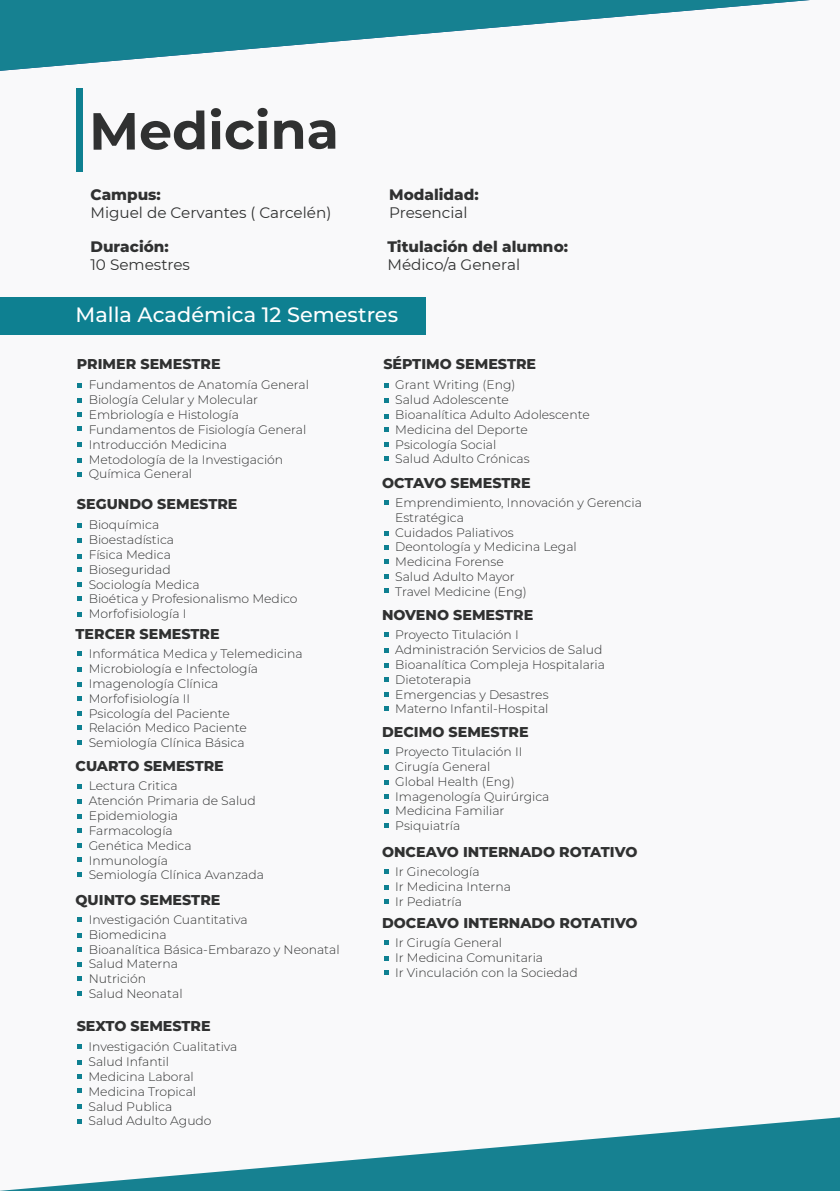
<style>
.page{position:relative;width:840px;height:1191px;background:#fff}
.page>*{position:absolute;margin:0;border:0;box-sizing:border-box;transform-origin:0 0}
.t1{font:700 52.2px "Montserrat";letter-spacing:-.005em;color:#303131}
.t2{font:500 20.8px "Montserrat";color:#fff}
.t3{font:15.2px "Montserrat";color:#303131}
.t4{font:800 15.2px "Montserrat";color:#303131}
.t5{font:800 14.2px "Montserrat";color:#303131}
.t6{font:300 12.4px/14.8px "Montserrat";color:#303131}
</style>
<div class="page">
<div style="left:0;top:0;width:839px;height:1191px;background:#f9f9fa"></div>
<svg style="left:0;top:0;width:809px;height:71px"></svg>
<div style="left:0;top:297px;width:425px;height:37px;background:#0e8091"></div>
<div style="left:76px;top:88px;width:7px;height:84px;background:#0e8091"></div>
<svg style="left:77px;top:383px;width:5px;height:4px"></svg>
<svg style="left:77px;top:1044px;width:4px;height:5px"></svg>
<svg style="left:77px;top:398px;width:5px;height:5px"></svg>
<svg style="left:77px;top:1060px;width:4px;height:5px"></svg>
<svg style="left:77px;top:412px;width:5px;height:5px"></svg>
<svg style="left:77px;top:1074px;width:4px;height:5px"></svg>
<svg style="left:77px;top:426px;width:5px;height:5px"></svg>
<svg style="left:77px;top:1088px;width:4px;height:5px"></svg>
<svg style="left:77px;top:442px;width:5px;height:4px"></svg>
<svg style="left:77px;top:1104px;width:4px;height:4px"></svg>
<svg style="left:77px;top:458px;width:5px;height:4px"></svg>
<svg style="left:77px;top:472px;width:5px;height:5px"></svg>
<svg style="left:77px;top:523px;width:5px;height:4px"></svg>
<svg style="left:384px;top:383px;width:4px;height:5px"></svg>
<svg style="left:77px;top:538px;width:5px;height:4px"></svg>
<svg style="left:384px;top:398px;width:4px;height:4px"></svg>
<svg style="left:77px;top:554px;width:5px;height:4px"></svg>
<svg style="left:384px;top:414px;width:4px;height:4px"></svg>
<svg style="left:77px;top:567px;width:5px;height:5px"></svg>
<svg style="left:384px;top:427px;width:4px;height:5px"></svg>
<svg style="left:77px;top:582px;width:5px;height:4px"></svg>
<svg style="left:384px;top:442px;width:4px;height:4px"></svg>
<svg style="left:77px;top:596px;width:5px;height:5px"></svg>
<svg style="left:384px;top:456px;width:4px;height:5px"></svg>
<svg style="left:77px;top:612px;width:5px;height:5px"></svg>
<svg style="left:77px;top:651px;width:5px;height:5px"></svg>
<svg style="left:384px;top:500px;width:4px;height:5px"></svg>
<svg style="left:77px;top:784px;width:5px;height:4px"></svg>
<svg style="left:384px;top:632px;width:4px;height:5px"></svg>
<svg style="left:77px;top:917px;width:5px;height:5px"></svg>
<svg style="left:384px;top:749px;width:4px;height:5px"></svg>
<svg style="left:384px;top:869px;width:4px;height:5px"></svg>
<svg style="left:384px;top:940px;width:4px;height:5px"></svg>
<svg style="left:77px;top:667px;width:5px;height:5px"></svg>
<svg style="left:384px;top:531px;width:4px;height:4px"></svg>
<svg style="left:77px;top:799px;width:5px;height:5px"></svg>
<svg style="left:384px;top:648px;width:4px;height:5px"></svg>
<svg style="left:77px;top:933px;width:5px;height:4px"></svg>
<svg style="left:384px;top:765px;width:4px;height:5px"></svg>
<svg style="left:384px;top:885px;width:4px;height:4px"></svg>
<svg style="left:384px;top:956px;width:4px;height:4px"></svg>
<svg style="left:77px;top:682px;width:5px;height:4px"></svg>
<svg style="left:384px;top:545px;width:4px;height:5px"></svg>
<svg style="left:77px;top:814px;width:5px;height:4px"></svg>
<svg style="left:384px;top:663px;width:4px;height:4px"></svg>
<svg style="left:77px;top:947px;width:5px;height:5px"></svg>
<svg style="left:384px;top:780px;width:4px;height:4px"></svg>
<svg style="left:384px;top:899px;width:4px;height:5px"></svg>
<svg style="left:384px;top:970px;width:4px;height:5px"></svg>
<svg style="left:77px;top:696px;width:5px;height:5px"></svg>
<svg style="left:77px;top:828px;width:5px;height:5px"></svg>
<svg style="left:384px;top:677px;width:4px;height:5px"></svg>
<svg style="left:77px;top:962px;width:5px;height:4px"></svg>
<svg style="left:384px;top:794px;width:4px;height:5px"></svg>
<svg style="left:77px;top:711px;width:5px;height:4px"></svg>
<svg style="left:384px;top:559px;width:4px;height:5px"></svg>
<svg style="left:77px;top:843px;width:5px;height:4px"></svg>
<svg style="left:384px;top:692px;width:4px;height:4px"></svg>
<svg style="left:77px;top:976px;width:5px;height:5px"></svg>
<svg style="left:384px;top:809px;width:4px;height:4px"></svg>
<svg style="left:77px;top:725px;width:5px;height:5px"></svg>
<svg style="left:384px;top:574px;width:4px;height:4px"></svg>
<svg style="left:77px;top:857px;width:5px;height:5px"></svg>
<svg style="left:384px;top:706px;width:4px;height:5px"></svg>
<svg style="left:77px;top:991px;width:5px;height:4px"></svg>
<svg style="left:384px;top:823px;width:4px;height:5px"></svg>
<svg style="left:77px;top:740px;width:5px;height:4px"></svg>
<svg style="left:384px;top:588px;width:4px;height:5px"></svg>
<svg style="left:77px;top:872px;width:5px;height:5px"></svg>
<svg style="left:0;top:1117px;width:839px;height:74px"></svg>
<h1 class="t1" style="left:89px;top:93px;width:251px">Medicina</h1>
<p class="t4" style="left:90px;top:183px;width:72px">Campus:</p>
<p class="t3" style="left:90px;top:202px;width:242px">Miguel de Cervantes ( Carcelén)</p>
<p class="t4" style="left:90px;top:235px;width:80px">Duración:</p>
<p class="t3" style="left:90px;top:254px;width:101px">10 Semestres</p>
<p class="t4" style="left:389px;top:183px;width:91px">Modalidad:</p>
<p class="t3" style="left:389px;top:202px;width:80px">Presencial</p>
<p class="t4" style="left:387px;top:235px;width:182px">Titulación del alumno:</p>
<p class="t3" style="left:387px;top:254px;width:134px">Médico/a General</p>
<h2 class="t2" style="left:76px;top:300px;width:324px">Malla Académica 12 Semestres</h2>
<p class="t5" style="left:77px;top:353px;width:145px">PRIMER SEMESTRE</p>
<p class="t6" style="left:89px;top:377px;width:222px">Fundamentos de Anatomía General<br>Biología Celular y Molecular<br>Embriología e Histología<br>Fundamentos de Fisiología General<br>Introducción Medicina<br>Metodología de la Investigación<br>Química General</p>
<p class="t5" style="left:77px;top:493px;width:162px">SEGUNDO SEMESTRE</p>
<p class="t6" style="left:89px;top:517px;width:210px">Bioquímica<br>Bioestadística<br>Física Medica<br>Bioseguridad<br>Sociología Medica<br>Bioética y Profesionalismo Medico<br>Morfofisiología I</p>
<p class="t5" style="left:76px;top:623px;width:145px">TERCER SEMESTRE</p>
<p class="t6" style="left:89px;top:646px;width:215px">Informática Medica y Telemedicina<br>Microbiología e Infectología<br>Imagenología Clínica<br>Morfofisiología II<br>Psicología del Paciente<br>Relación Medico Paciente<br>Semiología Clínica Básica</p>
<p class="t5" style="left:76px;top:756px;width:150px">CUARTO SEMESTRE</p>
<p class="t6" style="left:89px;top:778px;width:177px">Lectura Critica<br>Atención Primaria de Salud<br>Epidemiologia<br>Farmacología<br>Genética Medica<br>Inmunología<br>Semiología Clínica Avanzada</p>
<p class="t5" style="left:76px;top:889px;width:146px">QUINTO SEMESTRE</p>
<p class="t6" style="left:89px;top:911px;width:252px">Investigación Cuantitativa<br>Biomedicina<br>Bioanalítica Básica-Embarazo y Neonatal<br>Salud Materna<br>Nutrición<br>Salud Neonatal</p>
<p class="t5" style="left:77px;top:1015px;width:135px">SEXTO SEMESTRE</p>
<p class="t6" style="left:88px;top:1039px;width:150px">Investigación Cualitativa<br>Salud Infantil<br>Medicina Laboral<br>Medicina Tropical<br>Salud Publica<br>Salud Adulto Agudo</p>
<p class="t5" style="left:383px;top:353px;width:154px">SÉPTIMO SEMESTRE</p>
<p class="t6" style="left:395px;top:377px;width:196px">Grant Writing (Eng)<br>Salud Adolescente<br>Bioanalítica Adulto Adolescente<br>Medicina del Deporte<br>Psicología Social<br>Salud Adulto Crónicas</p>
<p class="t5" style="left:382px;top:472px;width:150px">OCTAVO SEMESTRE</p>
<p class="t6" style="left:395px;top:494px;width:248px">Emprendimiento, Innovación y Gerencia<br>Estratégica<br>Cuidados Paliativos<br>Deontología y Medicina Legal<br>Medicina Forense<br>Salud Adulto Mayor<br>Travel Medicine (Eng)</p>
<p class="t5" style="left:382px;top:604px;width:153px">NOVENO SEMESTRE</p>
<p class="t6" style="left:395px;top:627px;width:211px">Proyecto Titulación I<br>Administración Servicios de Salud<br>Bioanalítica Compleja Hospitalaria<br>Dietoterapia<br>Emergencias y Desastres<br>Materno Infantil-Hospital</p>
<p class="t5" style="left:382px;top:721px;width:148px">DECIMO SEMESTRE</p>
<p class="t6" style="left:395px;top:744px;width:156px">Proyecto Titulación II<br>Cirugía General<br>Global Health (Eng)<br>Imagenología Quirúrgica<br>Medicina Familiar<br>Psiquiatría</p>
<p class="t6" style="left:395px;top:863px;width:117px">Ir Ginecología<br>Ir Medicina Interna<br>Ir Pediatría</p>
<p class="t6" style="left:395px;top:934px;width:184px">Ir Cirugía General<br>Ir Medicina Comunitaria<br>Ir Vinculación con la Sociedad</p>
<p class="t5" style="left:382px;top:841px;width:257px">ONCEAVO INTERNADO ROTATIVO</p>
<p class="t5" style="left:382px;top:912px;width:257px">DOCEAVO INTERNADO ROTATIVO</p>
</div>
